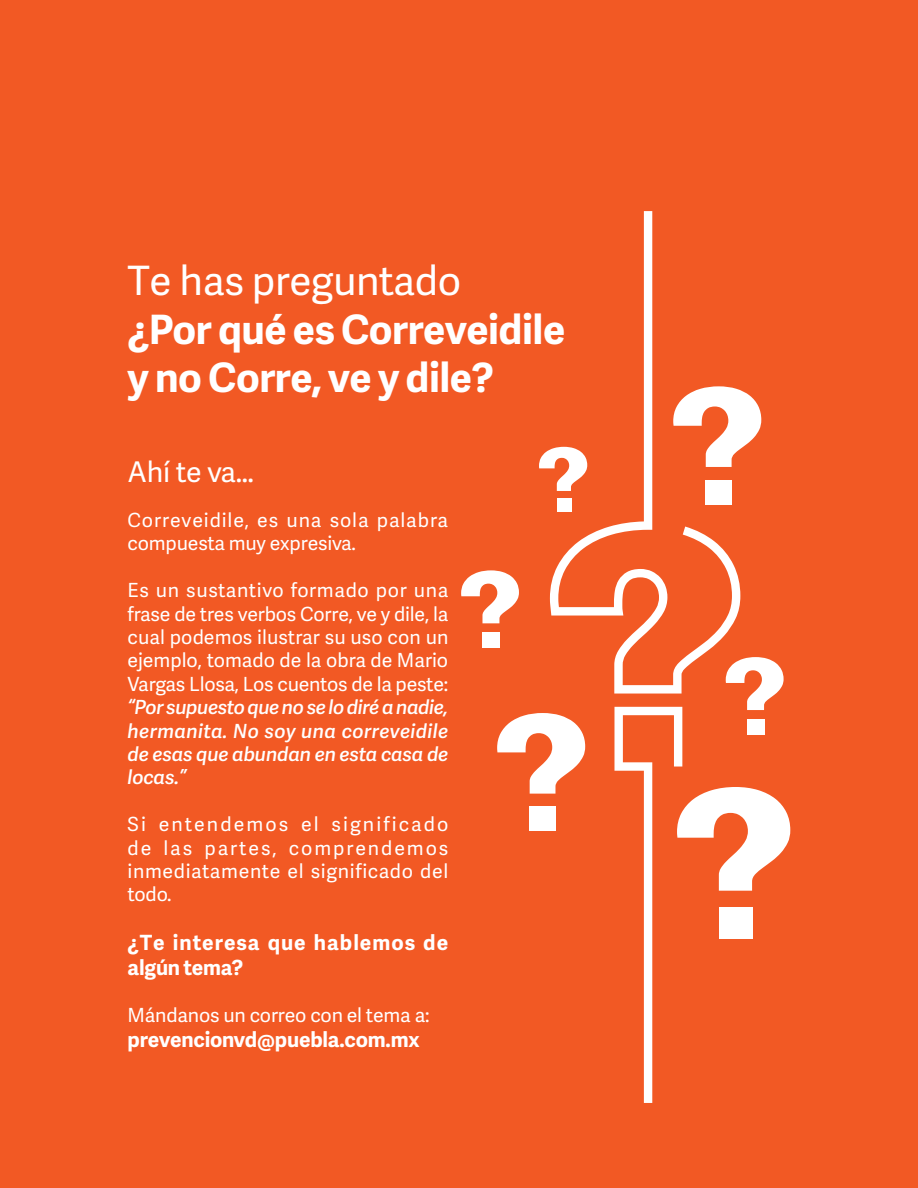
<style>
.page{position:relative;width:918px;height:1188px;background:#f25924}
.page>*{position:absolute;margin:0;border:0;box-sizing:border-box;transform-origin:0 0}
.t1{font:700 40.5px "Adelle Sans";letter-spacing:-.01em;color:#fff}
.t2{font:40.5px "Adelle Sans";letter-spacing:-.01em;color:#fff}
.t3{font:28.5px "Adelle Sans";letter-spacing:-.01em;color:#fff}
.t4{font:700 21px/25.2px "Adelle Sans";letter-spacing:.05em;color:#fff}
.t5{font:700 21px "Adelle Sans";letter-spacing:-.01em;color:#fff}
.t6{font:19.5px/23.4px "Adelle Sans";color:#fff;text-align:justify}
.t7{font:italic 600 19.5px/23.4px "Adelle Sans";letter-spacing:-.01em;color:#fff;text-align:justify}
.t8{font:19.5px/23.4px "Adelle Sans";letter-spacing:.045em;color:#fff}
</style>
<div class="page">
<svg style="left:550px;top:211px;width:190px;height:446px"></svg>
<svg style="left:497px;top:713px;width:88px;height:81px"></svg>
<div style="left:530px;top:807px;width:26px;height:24px;background:#fff"></div>
<svg style="left:673px;top:386px;width:88px;height:81px"></svg>
<div style="left:706px;top:480px;width:26px;height:24px;background:#fff"></div>
<svg style="left:539px;top:447px;width:48px;height:44px"></svg>
<div style="left:557px;top:498px;width:14px;height:13px;background:#fff"></div>
<svg style="left:461px;top:570px;width:58px;height:53px"></svg>
<div style="left:483px;top:632px;width:17px;height:16px;background:#fff"></div>
<svg style="left:614px;top:657px;width:176px;height:446px"></svg>
<div style="left:747px;top:719px;width:17px;height:15px;background:#fff"></div>
<p class="t2" style="left:128px;top:252px;width:335px">Te has preguntado</p>
<p class="t1" style="left:128px;top:300px;width:439px">¿Por qué es Correveidile</p>
<p class="t1" style="left:128px;top:348px;width:368px">y no Corre, ve y dile?</p>
<p class="t3" style="left:128px;top:452px;width:128px">Ahí te va…</p>
<p class="t8" style="left:128px;top:508px;width:322px">Correveidile, es una sola palabra compuesta muy expresiva.</p>
<p class="t6" style="left:128px;top:578px;width:322px">Es un sustantivo formado por una frase de tres verbos Corre, ve y dile, la cual podemos ilustrar su uso con un ejemplo, tomado de la obra de Mario Vargas Llosa, Los cuentos de la peste:</p>
<p class="t7" style="left:128px;top:695px;width:322px">“Por supuesto que no se lo diré a nadie, hermanita. No soy una correveidile de esas que abundan en esta casa de locas.”</p>
<p class="t6" style="left:128px;top:812px;width:322px">Si entendemos el significado de las partes, comprendemos inmediatamente el significado del todo.</p>
<p class="t4" style="left:128px;top:929px;width:322px">¿Te interesa que hablemos de algún tema?</p>
<p class="t6" style="left:128px;top:1003px;width:303px">Mándanos un correo con el tema a:</p>
<p class="t5" style="left:128px;top:1024px;width:293px">prevencionvd@puebla.com.mx</p>
</div>
